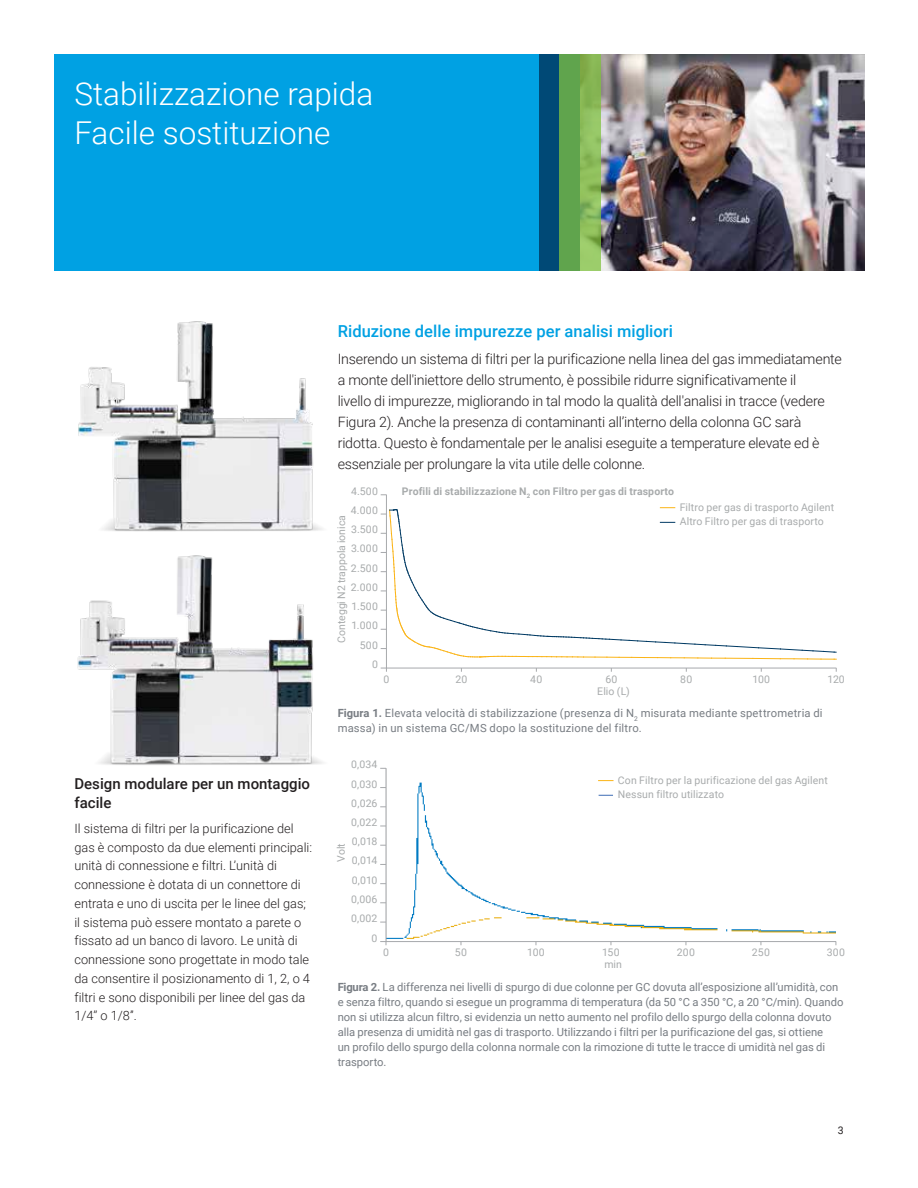
<style>
.page{position:relative;width:918px;height:1188px;background:#fff}
.page>*{position:absolute;margin:0;border:0;box-sizing:border-box;transform-origin:0 0}
.t1{font:300 31.5px/39px "Roboto";color:#fff}
.t2{font:500 16.5px "Roboto";color:#00a1e3}
.t3{font:500 15px/19.5px "Roboto";color:#231f20}
.t4{font:300 14.25px/21px "Roboto";letter-spacing:-.015em;color:#231f20}
.t5{font:300 12.75px/18.8px "Roboto";color:#231f20}
.t6{font:11.25px/15px "Roboto";color:#787d83}
.t7{font:10.5px/14.7px "Roboto";letter-spacing:.01em;color:#a8abac}
.t8{font:700 10.5px "Roboto";letter-spacing:.01em;color:#a8abac}
.t9{font:10.5px "Roboto";color:#231f20}
.s1{font-weight:700}
</style>
<div class="page">
<svg style="left:385px;top:767px;width:452px;height:175px"></svg>
<svg style="left:380px;top:941px;width:7px;height:4px"></svg>
<svg style="left:599px;top:795px;width:14px;height:1px"></svg>
<svg style="left:599px;top:780px;width:14px;height:1px"></svg>
<img style="left:601px;top:54px;width:263px;height:217px">
<div style="left:54px;top:54px;width:526px;height:217px;background:#00a1e3"></div>
<div style="left:540px;top:54px;width:40px;height:217px;background:#004976"></div>
<svg style="left:560px;top:54px;width:41px;height:217px;background:#77b054"></svg>
<svg style="left:386px;top:494px;width:451px;height:175px"></svg>
<svg style="left:381px;top:507px;width:455px;height:153px"></svg>
<img style="left:78px;top:321px;width:245px;height:211px">
<img style="left:77px;top:555px;width:246px;height:210px">
<h1 class="t1" style="left:74px;top:73px;width:300px">Stabilizzazione rapida<br>Facile sostituzione</h1>
<h2 class="t2" style="left:338px;top:319px;width:337px">Riduzione delle impurezze per analisi migliori</h2>
<p class="t4" style="left:338px;top:347px;width:506px">Inserendo un sistema di filtri per la purificazione nella linea del gas immediatamente a monte dell'iniettore dello strumento, è possibile ridurre significativamente il<br>livello di impurezze, migliorando in tal modo la qualità dell'analisi in tracce (vedere Figura 2). Anche la presenza di contaminanti all’interno della colonna GC sarà ridotta. Questo è fondamentale per le analisi eseguite a temperature elevate ed è essenziale per prolungare la vita utile delle colonne.</p>
<p class="t7" style="left:351px;top:483px;width:28px">4.500</p>
<p class="t7" style="left:351px;top:503px;width:29px">4.000</p>
<p class="t7" style="left:334px;top:643px;width:129px;rotate:-90deg">Conteggi N2 trappola ionica</p>
<p class="t7" style="left:351px;top:522px;width:28px">3.500</p>
<p class="t7" style="left:351px;top:541px;width:28px">3.000</p>
<p class="t7" style="left:351px;top:560px;width:29px">2.500</p>
<p class="t7" style="left:351px;top:579px;width:29px">2.000</p>
<p class="t7" style="left:352px;top:599px;width:28px">1.500</p>
<p class="t7" style="left:352px;top:618px;width:28px">1.000</p>
<p class="t7" style="left:360px;top:637px;width:20px">500</p>
<p class="t7" style="left:372px;top:657px;width:7px">0</p>
<p class="t8" style="left:402px;top:483px;width:274px">Profili di stabilizzazione N<sub>2</sub> con Filtro per gas di trasporto</p>
<p class="t7" style="left:680px;top:499px;width:156px">Filtro per gas di trasporto Agilent</p>
<p class="t7" style="left:680px;top:514px;width:146px">Altro Filtro per gas di trasporto</p>
<p class="t7" style="left:384px;top:671px;width:7px">0</p>
<p class="t7" style="left:455px;top:671px;width:13px">20</p>
<p class="t7" style="left:530px;top:671px;width:14px">40</p>
<p class="t7" style="left:605px;top:671px;width:14px">60</p>
<p class="t7" style="left:680px;top:671px;width:13px">80</p>
<p class="t7" style="left:752px;top:671px;width:19px">100</p>
<p class="t7" style="left:828px;top:671px;width:19px">120</p>
<p class="t7" style="left:597px;top:683px;width:34px">Elio (L)</p>
<p class="t6" style="left:338px;top:705px;width:486px"><span class="s1">Figura 1.</span> Elevata velocità di stabilizzazione (presenza di N<sub>2</sub> misurata mediante spettrometria di massa) in un sistema GC/MS dopo la sostituzione del filtro.</p>
<h3 class="t3" style="left:74px;top:773px;width:237px">Design modulare per un montaggio facile</h3>
<p class="t5" style="left:74px;top:818px;width:239px">Il sistema di filtri per la purificazione del gas è composto da due elementi principali: unità di connessione e filtri. L’unità di connessione è dotata di un connettore di entrata e uno di uscita per le linee del gas; il sistema può essere montato a parete o fissato ad un banco di lavoro. Le unità di connessione sono progettate in modo tale da consentire il posizionamento di 1, 2, o 4 filtri e sono disponibili per linee del gas da 1/4’’ o 1/8’’.</p>
<p class="t7" style="left:351px;top:757px;width:28px">0,034</p>
<p class="t7" style="left:351px;top:776px;width:28px">0,030</p>
<p class="t7" style="left:351px;top:795px;width:28px">0,026</p>
<p class="t7" style="left:351px;top:815px;width:28px">0,022</p>
<p class="t7" style="left:352px;top:834px;width:27px">0,018</p>
<p class="t7" style="left:334px;top:862px;width:20px;rotate:-90deg">Volt</p>
<p class="t7" style="left:352px;top:853px;width:27px">0,014</p>
<p class="t7" style="left:352px;top:872px;width:27px">0,010</p>
<p class="t7" style="left:351px;top:891px;width:28px">0,006</p>
<p class="t7" style="left:351px;top:911px;width:28px">0,002</p>
<p class="t7" style="left:372px;top:930px;width:7px">0</p>
<p class="t7" style="left:618px;top:772px;width:212px">Con Filtro per la purificazione del gas Agilent<br>Nessun filtro utilizzato</p>
<p class="t7" style="left:383px;top:945px;width:7px">0</p>
<p class="t7" style="left:455px;top:945px;width:14px">50</p>
<p class="t7" style="left:527px;top:945px;width:19px">100</p>
<p class="t7" style="left:602px;top:945px;width:19px">150</p>
<p class="t7" style="left:677px;top:945px;width:20px">200</p>
<p class="t7" style="left:752px;top:945px;width:19px">250</p>
<p class="t7" style="left:827px;top:945px;width:20px">300</p>
<p class="t7" style="left:604px;top:957px;width:19px">min</p>
<p class="t6" style="left:338px;top:979px;width:507px"><span class="s1">Figura 2.</span> La differenza nei livelli di spurgo di due colonne per GC dovuta all’esposizione all’umidità, con e senza filtro, quando si esegue un programma di temperatura (da 50 °C a 350 °C, a 20 °C/min). Quando non si utilizza alcun filtro, si evidenzia un netto aumento nel profilo dello spurgo della colonna dovuto alla presenza di umidità nel gas di trasporto. Utilizzando i filtri per la purificazione del gas, si ottiene<br>un profilo dello spurgo della colonna normale con la rimozione di tutte le tracce di umidità nel gas di trasporto.</p>
<p class="t9" style="left:838px;top:1123px;width:7px">3</p>
</div>
